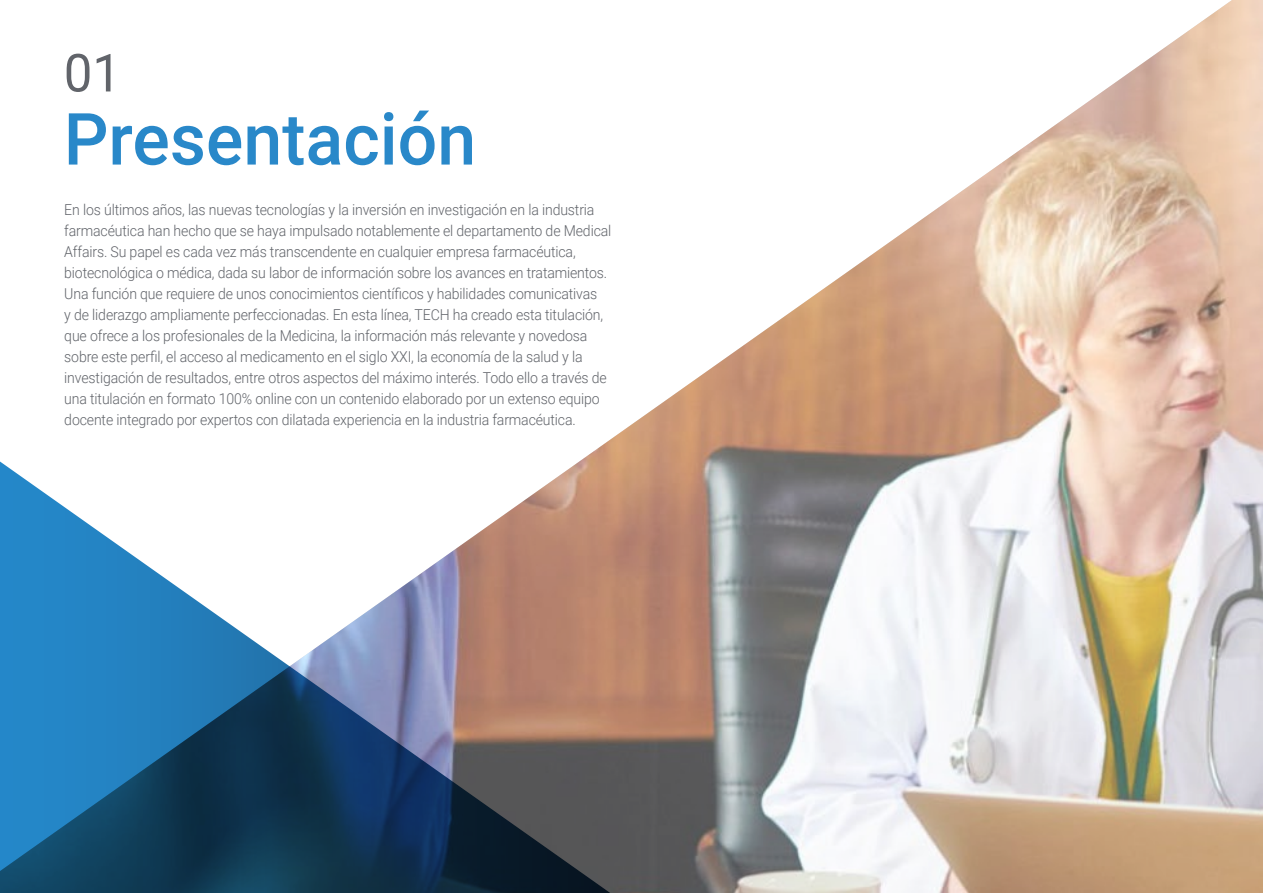
<style>
.page{position:relative;width:1263px;height:893px;background:#fff}
.page>*{position:absolute;margin:0;border:0;box-sizing:border-box;transform-origin:0 0}
.t1{font:500 72px "Roboto";color:#2988c9}
.t2{font:52.5px "Roboto";color:#61646a}
.t3{font:300 15px/21px "Roboto";letter-spacing:-.01em;color:#61646a;scale:.94 1}
</style>
<div class="page">
<img style="left:601px;top:0;width:662px;height:893px">
<svg style="left:0;top:446px;width:640px;height:447px"></svg>
<h2 class="t2" style="left:64px;top:36px;width:59px">01</h2>
<h1 class="t1" style="left:64px;top:89px;width:414px">Presentación</h1>
<p class="t3" style="left:64px;top:199px;width:583px">En los últimos años, las nuevas tecnologías y la inversión en investigación en la industria farmacéutica han hecho que se haya impulsado notablemente el departamento de Medical Affairs. Su papel es cada vez más transcendente en cualquier empresa farmacéutica, biotecnológica o médica, dada su labor de información sobre los avances en tratamientos.<br>Una función que requiere de unos conocimientos científicos y habilidades comunicativas<br>y de liderazgo ampliamente perfeccionadas. En esta línea, TECH ha creado esta titulación, que ofrece a los profesionales de la Medicina, la información más relevante y novedosa sobre este perfil, el acceso al medicamento en el siglo XXI, la economía de la salud y la investigación de resultados, entre otros aspectos del máximo interés. Todo ello a través de una titulación en formato 100% online con un contenido elaborado por un extenso equipo docente integrado por expertos con dilatada experiencia en la industria farmacéutica.</p>
</div>
